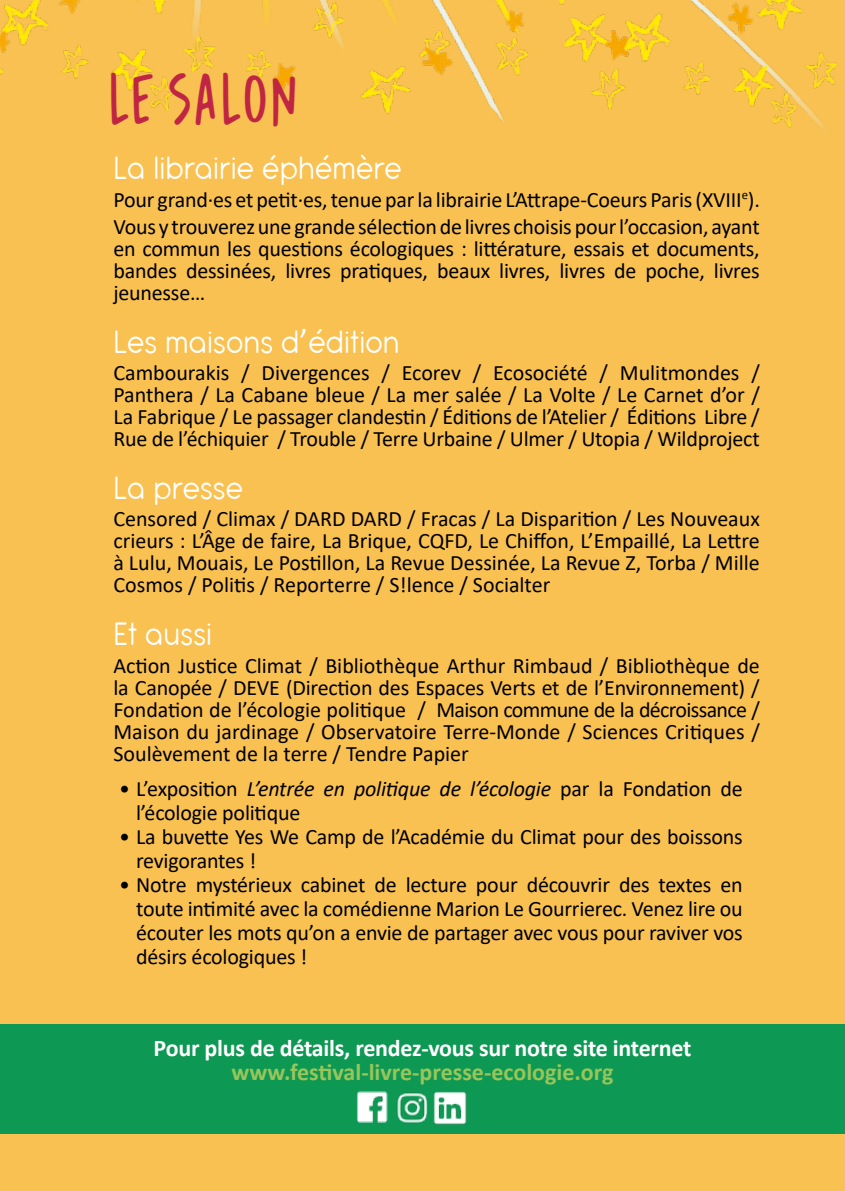
<style>
.page{position:relative;width:845px;height:1191px;background:#f9c151}
.page>*{position:absolute;margin:0;border:0;box-sizing:border-box;transform-origin:0 0}
.t1{font:52.8px "Avocado Cake";letter-spacing:.05em;color:#c02543;scale:.83 1}
.t2{font:35.2px "Antipasto Pro";letter-spacing:.025em;color:#fff;scale:.91 1}
.t3{font:700 24px "Calibri";letter-spacing:-.01em;color:#fff}
.t4{font:700 24px "Calibri";color:#99c55a}
.t5{font:22px/22px "Calibri";letter-spacing:-.01em;color:#000;text-align:justify}
.s1{font-family:"Calibri"}
.s2{font-style:italic}
</style>
<div class="page">
<img style="left:0;top:0;width:837px;height:128px">
<div style="left:0;top:1024px;width:845px;height:110px;background:#0d9853"></div>
<img style="left:357px;top:1091px;width:31px;height:31px">
<img style="left:397px;top:1092px;width:31px;height:32px">
<img style="left:433px;top:1091px;width:34px;height:34px">
<h1 class="t1" style="left:108px;top:52px;width:231px">LE SALON</h1>
<h2 class="t2" style="left:113px;top:148px;width:318px">La librairie éphémère</h2>
<p class="t5" style="left:113px;top:185px;width:648px;line-height:27.6px">Pour grand·es et petit·es, tenue par la librairie L’Attrape-Coeurs Paris (XVIII<sup>e</sup>).<br>Vous y trouverez une grande sélection de livres choisis pour l’occasion, ayant</p>
<p class="t5" style="left:113px;top:237px;width:648px">en commun les questions écologiques : littérature, essais et documents, bandes dessinées, livres pratiques, beaux livres, livres de poche, livres jeunesse…</p>
<h2 class="t2" style="left:113px;top:322px;width:316px">Les maisons d<span class="s1">’</span>édition</h2>
<p class="t5" style="left:113px;top:361px;width:648px">Cambourakis / Divergences / Ecorev / Ecosociété / Mulitmondes / Panthera / La Cabane bleue / La mer salée / La Volte / Le Carnet d’or / La Fabrique / Le passager clandestin / Éditions de l’Atelier / Éditions Libre / Rue de l’échiquier / Trouble / Terre Urbaine / Ulmer / Utopia / Wildproject</p>
<h2 class="t2" style="left:113px;top:468px;width:144px">La presse</h2>
<p class="t5" style="left:113px;top:507px;width:648px">Censored / Climax / DARD DARD / Fracas / La Disparition / Les Nouveaux crieurs : L’Âge de faire, La Brique, CQFD, Le Chiffon, L’Empaillé, La Lettre à Lulu, Mouais, Le Postillon, La Revue Dessinée, La Revue Z, Torba / Mille Cosmos / Politis / Reporterre / S!lence / Socialter</p>
<h2 class="t2" style="left:113px;top:614px;width:109px">Et aussi</h2>
<p class="t5" style="left:113px;top:653px;width:648px">Action Justice Climat / Bibliothèque Arthur Rimbaud / Bibliothèque de la Canopée / DEVE (Direction des Espaces Verts et de l’Environnement) / Fondation de l’écologie politique / Maison commune de la décroissance / Maison du jardinage / Observatoire Terre-Monde / Sciences Critiques / Soulèvement de la terre / Tendre Papier</p>
<p class="t5" style="left:136px;top:776px;width:608px;line-height:24px;text-indent:-17px">• L’exposition <span class="s2">L’entrée en politique de l’écologie</span> par la Fondation de l’écologie politique</p>
<p class="t5" style="left:136px;top:824px;width:608px;line-height:24px;text-indent:-17px">• La buvette Yes We Camp de l’Académie du Climat pour des boissons revigorantes !</p>
<p class="t5" style="left:136px;top:872px;width:608px;line-height:24px;text-indent:-17px">• Notre mystérieux cabinet de lecture pour découvrir des textes en toute intimité avec la comédienne Marion Le Gourrierec. Venez lire ou écouter les mots qu’on a envie de partager avec vous pour raviver vos désirs écologiques !</p>
<p class="t3" style="left:154px;top:1030px;width:539px">Pour plus de détails, rendez-vous sur notre site internet</p>
<p class="t4" style="left:231px;top:1054px;width:383px">www.festival-livre-presse-ecologie.org</p>
</div>
